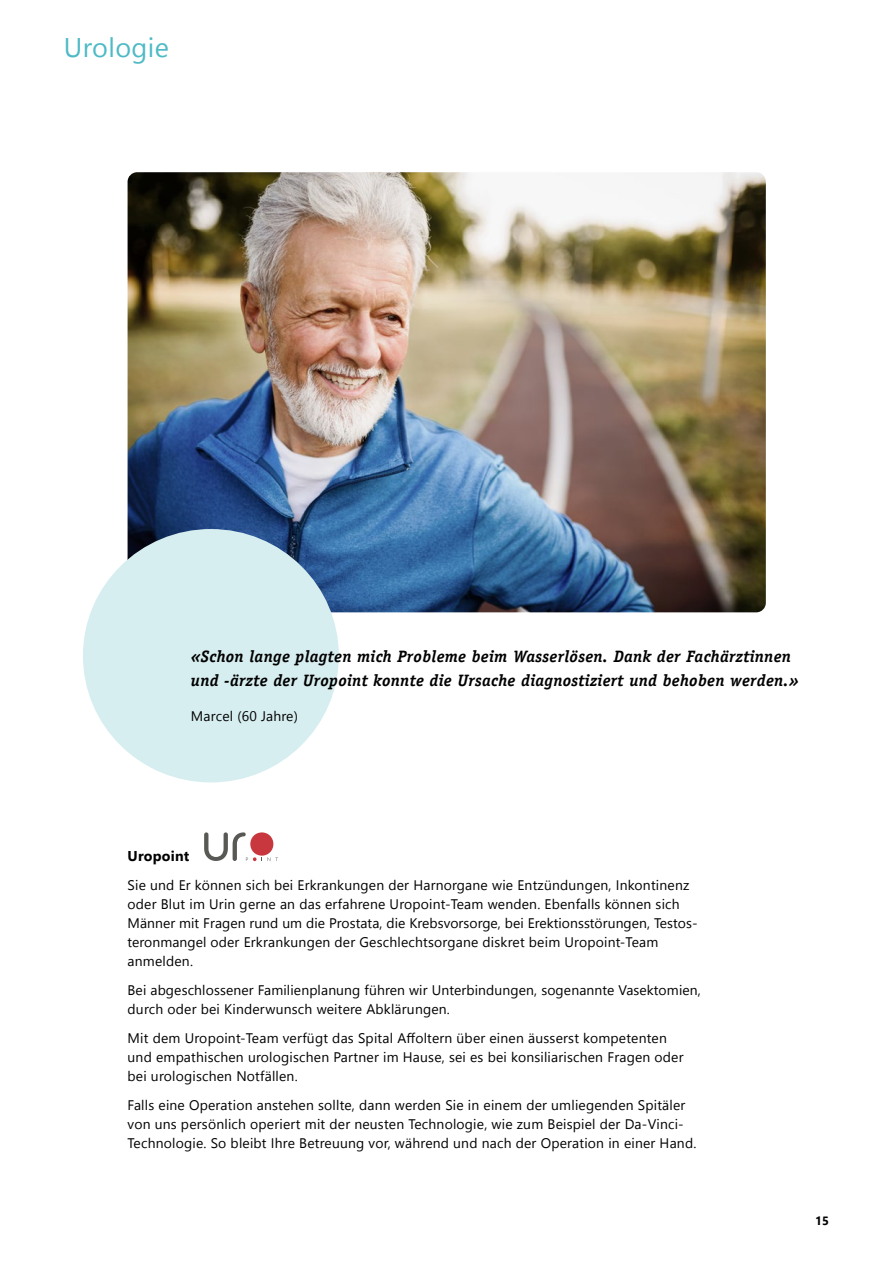
<style>
.page{position:relative;width:893px;height:1263px;background:#fff}
.page>*{position:absolute;margin:0;border:0;box-sizing:border-box;transform-origin:0 0}
.t1{font:27px "Segoe UI";letter-spacing:.015em;color:#4ebac5}
.t2{font:italic 700 16.5px/24px "Officina Serif Std";letter-spacing:.015em;color:#000}
.t3{font:700 14.25px "Segoe UI";letter-spacing:.015em;color:#000}
.t4{font:13.8px/19.2px "Segoe UI";letter-spacing:.015em;color:#000}
.t5{font:700 12px "Segoe UI";color:#000}
</style>
<div class="page">
<img style="left:128px;top:172px;width:638px;height:440px">
<div style="left:83px;top:529px;width:256px;height:253px;background:#d7eef0;border-radius:50%"></div>
<svg style="left:204px;top:832px;width:74px;height:29px"></svg>
<h1 class="t1" style="left:64px;top:27px;width:107px">Urologie</h1>
<p class="t2" style="left:191px;top:645px;width:609px">«Schon lange plagten mich Probleme beim Wasserlösen. Dank der Fachärztinnen und -ärzte der Uropoint konnte die Ursache diagnostiziert und behoben werden.»</p>
<p class="t4" style="left:191px;top:706px;width:109px">Marcel (60 Jahre)</p>
<p class="t3" style="left:128px;top:845px;width:63px">Uropoint</p>
<p class="t4" style="left:128px;top:875px;width:570px">Sie und Er können sich bei Erkrankungen der Harnorgane wie Entzündungen, Inkontinenz oder Blut im Urin gerne an das erfahrene Uropoint-Team wenden. Ebenfalls können sich Männer mit Fragen rund um die Prostata, die Krebsvorsorge, bei Erektionsstörungen, Testos&shy;teronmangel oder Erkrankungen der Geschlechtsorgane diskret beim Uropoint-Team anmelden.</p>
<p class="t4" style="left:128px;top:980px;width:575px">Bei abgeschlossener Familienplanung führen wir Unterbindungen, sogenannte Vasektomien, durch oder bei Kinderwunsch weitere Abklärungen.</p>
<p class="t4" style="left:128px;top:1028px;width:557px">Mit dem Uropoint-Team verfügt das Spital Affoltern über einen äusserst kompetenten und empathischen urologischen Partner im Hause, sei es bei konsiliarischen Fragen oder bei urologischen Notfällen.</p>
<p class="t4" style="left:128px;top:1095px;width:570px">Falls eine Operation anstehen sollte, dann werden Sie in einem der umliegenden Spitäler von uns persönlich operiert mit der neusten Technologie, wie zum Beispiel der Da-Vinci-<br>Technologie. So bleibt Ihre Betreuung vor, während und nach der Operation in einer Hand.</p>
<p class="t5" style="left:815px;top:1211px;width:15px">15</p>
</div>
